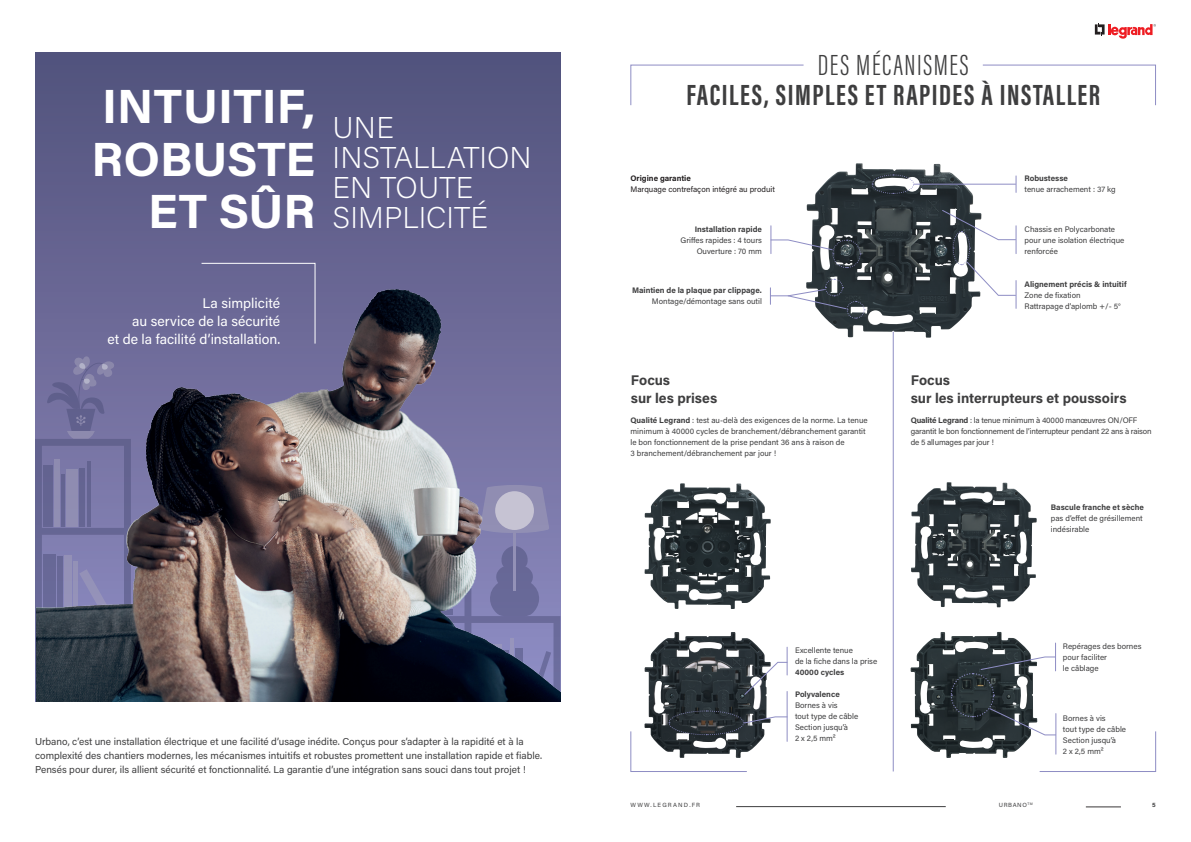
<style>
.page{position:relative;width:1191px;height:842px;background:#fff}
.page>*{position:absolute;margin:0;border:0;box-sizing:border-box;transform-origin:0 0}
.t1{font:700 48px/52.5px "Acumin Pro";color:#fff}
.t2{font:700 30px "Acumin Pro Extra Cond";letter-spacing:.05em;color:#3e3e3f}
.t3{font:200 30px/30px "Acumin Pro";color:#fff}
.t4{font:300 30px "Acumin Pro Extra Cond";letter-spacing:.055em;color:#3e3e3f}
.t5{font:14px "Acumin Pro";color:#fff}
.t6{font:700 14px "Acumin Pro";color:#3e3e3f}
.t7{font:10px/14px "Acumin Pro";color:#3e3e3f}
.t8{font:8px/11px "Acumin Pro";color:#3e3e3f}
.t9{font:8px/11px "Acumin Pro";letter-spacing:-.02em;color:#3e3e3f}
.t10{font:700 8px "Acumin Pro";color:#3e3e3f}
.t11{font:8px "Acumin Pro";color:#231f20}
.t12{font:700 8px "Acumin Pro";color:#231f20}
.t13{font:6px "Acumin Pro";letter-spacing:.2em;color:#3e3e3f}
.t14{font:700 6px "Acumin Pro";color:#3e3e3f}
.s1{font-weight:700}
</style>
<div class="page">
<div style="left:35px;top:53px;width:525px;height:649px;background:#5d5c88"></div>
<img style="left:37px;top:278px;width:523px;height:424px">
<img style="left:806px;top:164px;width:175px;height:174px">
<img style="left:644px;top:483px;width:126px;height:126px">
<div style="left:201px;top:263px;width:114px;height:81px;background:#6a6896"></div>
<img style="left:911px;top:483px;width:125px;height:124px">
<svg style="left:871px;top:174px;width:43px;height:20px"></svg>
<hr style="left:915px;top:184px;width:100px;height:1px;background:#8e8dc4">
<svg style="left:630px;top:65px;width:174px;height:41px"></svg>
<svg style="left:982px;top:65px;width:174px;height:41px"></svg>
<hr style="left:893px;top:332px;width:1px;height:439px;background:#8e8dc4">
<svg style="left:1015px;top:176px;width:1px;height:16px"></svg>
<svg style="left:942px;top:210px;width:74px;height:98px"></svg>
<svg style="left:770px;top:226px;width:91px;height:43px"></svg>
<svg style="left:770px;top:278px;width:95px;height:41px"></svg>
<img style="left:644px;top:632px;width:123px;height:78px">
<img style="left:910px;top:632px;width:111px;height:126px">
<svg style="left:744px;top:647px;width:44px;height:48px"></svg>
<hr style="left:787px;top:691px;width:1px;height:50px;background:#8e8dc4">
<svg style="left:950px;top:643px;width:206px;height:129px"></svg>
<hr style="left:1055px;top:713px;width:1px;height:41px;background:#8e8dc4">
<svg style="left:630px;top:710px;width:157px;height:62px"></svg>
<svg style="left:1094px;top:24px;width:61px;height:15px"></svg>
<hr style="left:736px;top:806px;width:209px;height:1px;background:#3e3e3f">
<hr style="left:1085px;top:807px;width:36px;height:1px;background:#231f20">
<p class="t1" style="left:91px;top:78px;width:225px">INTUITIF,<br>ROBUSTE</p>
<p class="t1" style="left:148px;top:183px;width:169px">ET SÛR</p>
<p class="t3" style="left:332px;top:111px;width:63px">UNE</p>
<p class="t3" style="left:332px;top:141px;width:200px">INSTALLATION</p>
<p class="t3" style="left:332px;top:171px;width:157px">EN TOUTE<br>SIMPLICITÉ</p>
<p class="t5" style="left:203px;top:293px;width:79px">La simplicité</p>
<p class="t5" style="left:132px;top:311px;width:149px">au service de la sécurité</p>
<p class="t5" style="left:107px;top:329px;width:174px">et de la facilité d’installation.</p>
<p class="t7" style="left:35px;top:734px;width:508px">Urbano, c’est une installation électrique et une facilité d’usage inédite. Conçus pour s’adapter à la rapidité et à la complexité des chantiers modernes, les mécanismes intuitifs et robustes promettent une installation rapide et fiable.<br>Pensés pour durer, ils allient sécurité et fonctionnalité. La garantie d’une intégration sans souci dans tout projet !</p>
<p class="t4" style="left:818px;top:47px;width:152px">DES MÉCANISMES</p>
<p class="t2" style="left:686px;top:76px;width:415px">FACILES, SIMPLES ET RAPIDES À INSTALLER</p>
<p class="t12" style="left:630px;top:173px;width:62px">Origine garantie</p>
<p class="t11" style="left:630px;top:184px;width:146px">Marquage contrefaçon intégré au produit</p>
<p class="t10" style="left:694px;top:223px;width:69px">Installation rapide</p>
<p class="t8" style="left:680px;top:234px;width:83px">Griffes rapides : 4 tours</p>
<p class="t8" style="left:696px;top:245px;width:67px">Ouverture : 70 mm</p>
<p class="t10" style="left:632px;top:285px;width:131px">Maintien de la plaque par clippage.</p>
<p class="t8" style="left:652px;top:295px;width:111px">Montage/démontage sans outil</p>
<p class="t6" style="left:631px;top:371px;width:41px">Focus</p>
<p class="t6" style="left:631px;top:389px;width:88px">sur les prises</p>
<p class="t8" style="left:630px;top:414px;width:239px"><span class="s1">Qualité Legrand</span> : test au-delà des exigences de la norme. La tenue minimum à 40000 cycles de branchement/débranchement garantit le bon fonctionnement de la prise pendant 36 ans à raison de<br>3 branchement/débranchement par jour !</p>
<p class="t10" style="left:1024px;top:173px;width:45px">Robustesse</p>
<p class="t8" style="left:1024px;top:184px;width:93px">tenue arrachement : 37 kg</p>
<p class="t8" style="left:1024px;top:223px;width:92px">Chassis en Polycarbonate</p>
<p class="t8" style="left:1024px;top:234px;width:101px">pour une isolation électrique</p>
<p class="t8" style="left:1024px;top:245px;width:35px">renforcée</p>
<p class="t10" style="left:1024px;top:278px;width:104px">Alignement précis &amp; intuitif</p>
<p class="t8" style="left:1024px;top:289px;width:58px">Zone de fixation</p>
<p class="t8" style="left:1024px;top:300px;width:98px">Rattrapage d’aplomb +/- 5°</p>
<p class="t6" style="left:910px;top:371px;width:41px">Focus</p>
<p class="t6" style="left:910px;top:389px;width:217px">sur les interrupteurs et poussoirs</p>
<p class="t9" style="left:910px;top:414px;width:242px"><span class="s1">Qualité Legrand</span> : la tenue minimum à 40000 manœuvres ON/OFF garantit le bon fonctionnement de l’interrupteur pendant 22 ans à raison de 5 allumages par jour !</p>
<p class="t10" style="left:1051px;top:501px;width:95px">Bascule franche et sèche</p>
<p class="t8" style="left:1051px;top:512px;width:93px">pas d’effet de grésillement indésirable</p>
<p class="t8" style="left:795px;top:644px;width:59px">Excellente tenue</p>
<p class="t8" style="left:795px;top:655px;width:84px">de la fiche dans la prise</p>
<p class="t10" style="left:795px;top:666px;width:51px">40000 cycles</p>
<p class="t10" style="left:795px;top:689px;width:46px">Polyvalence</p>
<p class="t8" style="left:795px;top:699px;width:44px">Bornes à vis</p>
<p class="t8" style="left:795px;top:710px;width:65px">tout type de câble</p>
<p class="t8" style="left:795px;top:721px;width:55px">Section jusqu’à<br>2 x 2,5 mm²</p>
<p class="t8" style="left:1063px;top:640px;width:80px">Repérages des bornes</p>
<p class="t8" style="left:1063px;top:651px;width:46px">pour faciliter</p>
<p class="t8" style="left:1063px;top:662px;width:37px">le câblage</p>
<p class="t8" style="left:1063px;top:712px;width:44px">Bornes à vis</p>
<p class="t8" style="left:1063px;top:723px;width:65px">tout type de câble</p>
<p class="t8" style="left:1063px;top:734px;width:55px">Section jusqu’à<br>2 x 2,5 mm²</p>
<p class="t13" style="left:630px;top:800px;width:71px">WWW.LEGRAND.FR</p>
<p class="t13" style="left:999px;top:801px;width:35px">URBANO<sup>TM</sup></p>
<p class="t14" style="left:1152px;top:800px;width:5px">5</p>
</div>
